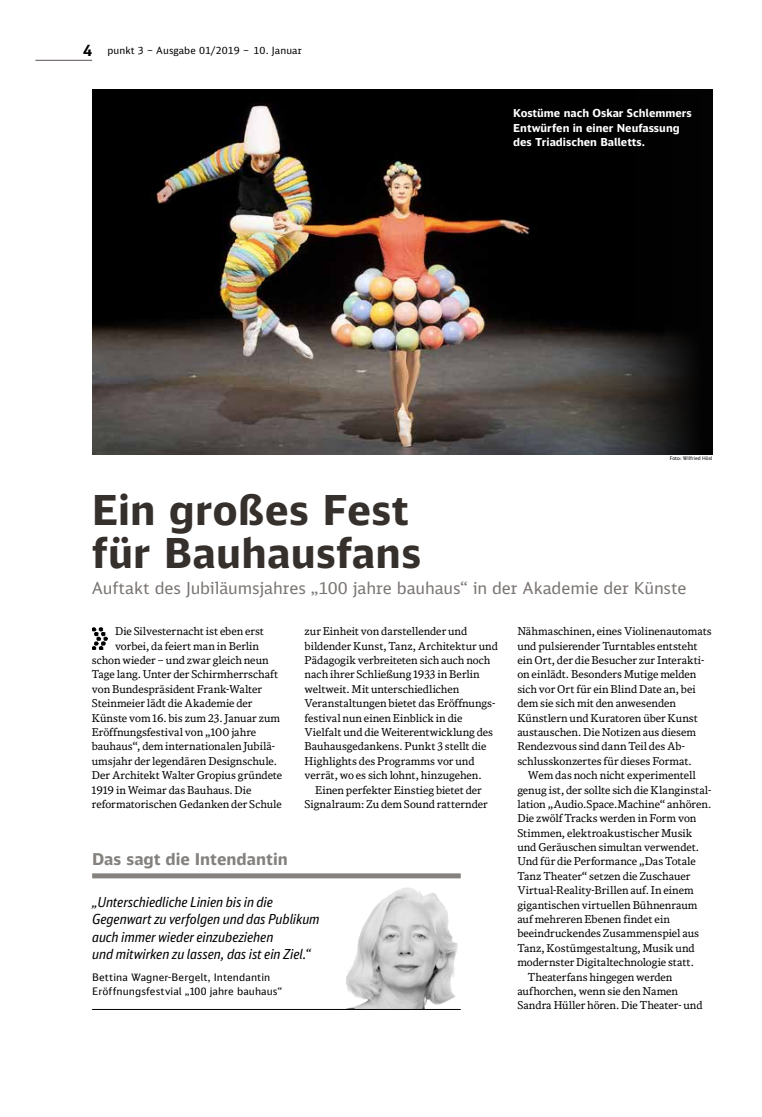
<style>
.page{position:relative;width:762px;height:1117px;background:#fff}
.page>*{position:absolute;margin:0;border:0;box-sizing:border-box;transform-origin:0 0}
.t1{font:700 41.25px/42.5px "DB Sans Alternate";letter-spacing:.005em;color:#36302d}
.t2{font:16.62px "DB Sans";letter-spacing:-.005em;color:#7b7674}
.t3{font:700 16.25px "DB Sans Alternate";color:#84817e}
.t4{font:italic 13.75px/17.5px "DB Sans Cond Altern";color:#000}
.t5{font:700 11px/14.4px "DB Sans Alternate";color:#fff}
.t6{font:10.75px "DB News";color:#000}
.t7{font:10.38px/14.4px "DB Sans Alternate";letter-spacing:.01em;color:#000}
.t8{font:10px "DB Sans";letter-spacing:.01em;color:#000}
.t9{font:5px "DB Sans Alternate";letter-spacing:-.01em;color:#000}
.s1{font-weight:700;font-size:15px}
</style>
<div class="page">
<hr style="left:35px;top:60px;width:57px;height:1px;background:#5a534f">
<img style="left:346px;top:887px;width:112px;height:121px">
<img style="left:92px;top:89px;width:610px;height:365px">
<img style="left:92px;top:627px;width:16px;height:22px">
<div style="left:92px;top:873px;width:369px;height:5px;background:#84817e"></div>
<hr style="left:92px;top:1008px;width:369px;height:1px;background:#000">
<p class="t8" style="left:83px;top:44px;width:220px"><span class="s1">4</span> punkt 3 – Ausgabe 01/2019 – 10. Januar</p>
<p class="t5" style="left:513px;top:106px;width:180px">Kostüme nach Oskar Schlemmers<br>Entwürfen in einer Neufassung des Triadischen Balletts.</p>
<p class="t9" style="left:670px;top:455px;width:44px">Foto: Wilfried Hösl</p>
<p class="t1" style="left:92px;top:488px;width:331px">Ein großes Fest für Bauhausfans</p>
<p class="t2" style="left:92px;top:578px;width:596px">Auftakt des Jubiläumsjahres „100 jahre bauhaus“ in der Akademie der Künste</p>
<p class="t6" style="left:115px;top:624px;width:151px">Die Silvesternacht ist eben erst</p>
<p class="t6" style="left:115px;top:639px;width:146px">vorbei, da feiert man in Berlin</p>
<p class="t6" style="left:92px;top:653px;width:178px">schon wieder – und zwar gleich neun</p>
<p class="t6" style="left:92px;top:667px;width:188px">Tage lang. Unter der Schirmherrschaft</p>
<p class="t6" style="left:92px;top:682px;width:172px">von Bundespräsident Frank-Walter</p>
<p class="t6" style="left:92px;top:696px;width:162px">Steinmeier lädt die Akademie der</p>
<p class="t6" style="left:92px;top:710px;width:190px">Künste vom 16. bis zum 23. Januar zum</p>
<p class="t6" style="left:92px;top:725px;width:166px">Eröffnungsfestival von „100 jahre</p>
<p class="t6" style="left:92px;top:739px;width:185px">bauhaus“, dem internationalen Jubilä-</p>
<p class="t6" style="left:92px;top:754px;width:187px">umsjahr der legendären Designschule.</p>
<p class="t6" style="left:92px;top:768px;width:192px">Der Architekt Walter Gropius gründete</p>
<p class="t6" style="left:92px;top:782px;width:161px">1919 in Weimar das Bauhaus. Die</p>
<p class="t6" style="left:92px;top:797px;width:191px">reformatorischen Gedanken der Schule</p>
<p class="t6" style="left:517px;top:624px;width:196px">Nähmaschinen, eines Violinenautomats</p>
<p class="t6" style="left:517px;top:639px;width:182px">und pulsierender Turntables entsteht</p>
<p class="t6" style="left:517px;top:653px;width:188px">ein Ort, der die Besucher zur Interakti-</p>
<p class="t6" style="left:517px;top:667px;width:181px">on einlädt. Besonders Mutige melden</p>
<p class="t6" style="left:517px;top:682px;width:180px">sich vor Ort für ein Blind Date an, bei</p>
<p class="t6" style="left:517px;top:696px;width:160px">dem sie sich mit den anwesenden</p>
<p class="t6" style="left:517px;top:710px;width:182px">Künstlern und Kuratoren über Kunst</p>
<p class="t6" style="left:517px;top:725px;width:180px">austauschen. Die Notizen aus diesem</p>
<p class="t6" style="left:517px;top:739px;width:169px">Rendezvous sind dann Teil des Ab-</p>
<p class="t6" style="left:517px;top:754px;width:176px">schlusskonzertes für dieses Format.</p>
<p class="t6" style="left:528px;top:768px;width:169px">Wem das noch nicht experimentell</p>
<p class="t6" style="left:517px;top:782px;width:195px">genug ist, der sollte sich die Klanginstal-</p>
<p class="t6" style="left:517px;top:797px;width:195px">lation „Audio.Space.Machine“ anhören.</p>
<p class="t6" style="left:517px;top:811px;width:181px">Die zwölf Tracks werden in Form von</p>
<p class="t6" style="left:517px;top:825px;width:177px">Stimmen, elektroakustischer Musik</p>
<p class="t6" style="left:517px;top:840px;width:183px">und Geräuschen simultan verwendet.</p>
<p class="t6" style="left:517px;top:854px;width:180px">Und für die Performance „Das Totale</p>
<p class="t6" style="left:517px;top:869px;width:175px">Tanz Theater“ setzen die Zuschauer</p>
<p class="t6" style="left:517px;top:883px;width:178px">Virtual-Reality-Brillen auf. In einem</p>
<p class="t6" style="left:517px;top:897px;width:182px">gigantischen virtuellen Bühnenraum</p>
<p class="t6" style="left:517px;top:912px;width:154px">auf mehreren Ebenen findet ein</p>
<p class="t6" style="left:517px;top:926px;width:183px">beeindruckendes Zusammenspiel aus</p>
<p class="t6" style="left:517px;top:940px;width:179px">Tanz, Kostümgestaltung, Musik und</p>
<p class="t6" style="left:517px;top:955px;width:178px">modernster Digitaltechnologie statt.</p>
<p class="t6" style="left:528px;top:969px;width:146px">Theaterfans hingegen werden</p>
<p class="t6" style="left:517px;top:984px;width:162px">aufhorchen, wenn sie den Namen</p>
<p class="t6" style="left:517px;top:998px;width:187px">Sandra Hüller hören. Die Theater- und</p>
<p class="t6" style="left:305px;top:624px;width:164px">zur Einheit von darstellender und</p>
<p class="t6" style="left:305px;top:639px;width:195px">bildender Kunst, Tanz, Architektur und</p>
<p class="t6" style="left:305px;top:653px;width:187px">Pädagogik verbreiteten sich auch noch</p>
<p class="t6" style="left:305px;top:667px;width:177px">nach ihrer Schließung 1933 in Berlin</p>
<p class="t6" style="left:305px;top:682px;width:156px">weltweit. Mit unterschiedlichen</p>
<p class="t6" style="left:305px;top:696px;width:192px">Veranstaltungen bietet das Eröffnungs-</p>
<p class="t6" style="left:305px;top:710px;width:159px">festival nun einen Einblick in die</p>
<p class="t6" style="left:305px;top:725px;width:190px">Vielfalt und die Weiterentwicklung des</p>
<p class="t6" style="left:305px;top:739px;width:183px">Bauhausgedankens. Punkt 3 stellt die</p>
<p class="t6" style="left:305px;top:754px;width:171px">Highlights des Programms vor und</p>
<p class="t6" style="left:305px;top:768px;width:179px">verrät, wo es sich lohnt, hinzugehen.</p>
<p class="t6" style="left:315px;top:782px;width:168px">Einen perfekter Einstieg bietet der</p>
<p class="t6" style="left:305px;top:797px;width:185px">Signalraum: Zu dem Sound ratternder</p>
<p class="t3" style="left:92px;top:848px;width:197px">Das sagt die Intendantin</p>
<p class="t4" style="left:92px;top:892px;width:229px">„Unterschiedliche Linien bis in die Gegenwart zu verfolgen und das Publikum auch immer wieder einzubeziehen<br>und mitwirken zu lassen, das ist ein Ziel.“</p>
<p class="t7" style="left:92px;top:969px;width:192px">Bettina Wagner-Bergelt, Intendantin<br>Eröffnungsfestvial „100 jahre bauhaus“</p>
</div>
